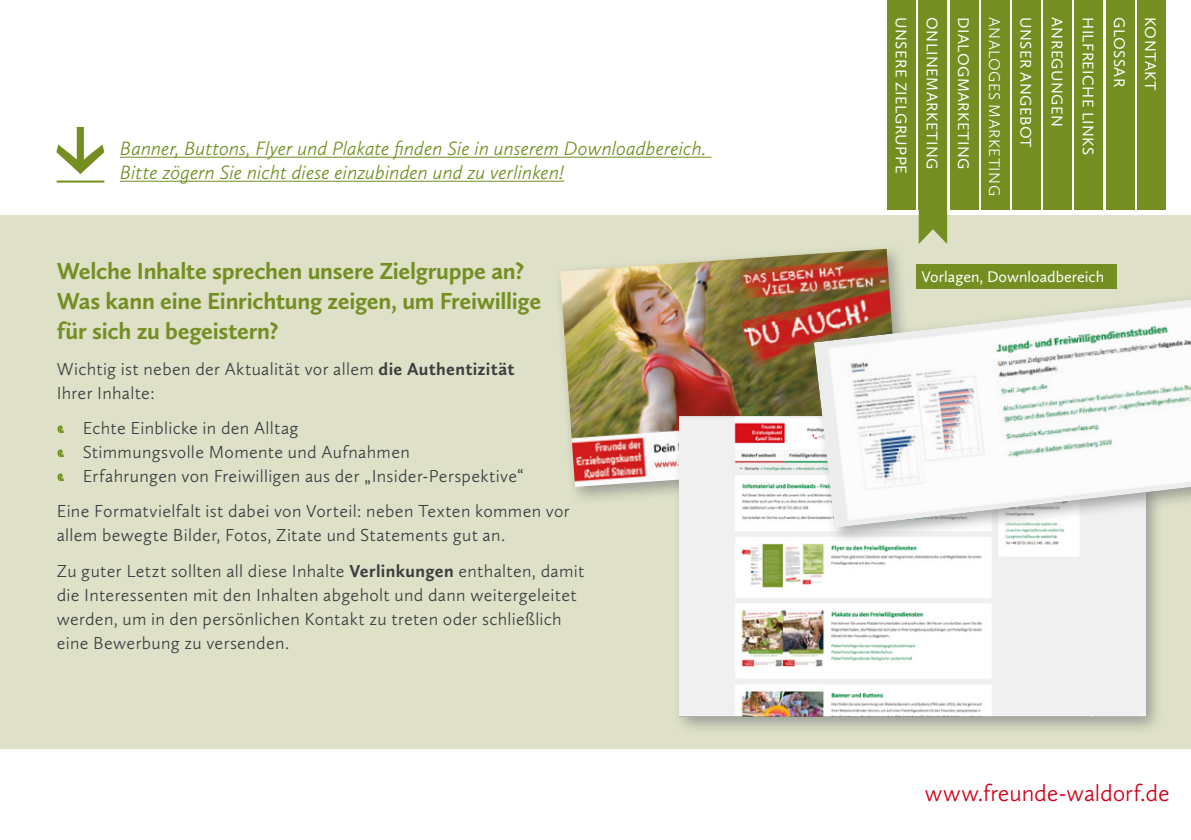
<style>
.page{position:relative;width:1191px;height:840px;background:#fff}
.page>*{position:absolute;margin:0;border:0;box-sizing:border-box;transform-origin:0 0}
.t1{font:700 90px "Calluna Sans";color:#748e22}
.t2{font:700 24px/30px "Calluna Sans";letter-spacing:-.01em;color:#748e22}
.t3{font:300 24px "Calluna Sans";letter-spacing:-.005em;color:#d20019}
.t4{font:italic 300 20px "Calluna Sans";letter-spacing:.005em;color:#748e22}
.t5{font:300 18px/24px "Calluna Sans";letter-spacing:.015em;color:#3e3e40}
.t6{font:16px/31.2px "Calluna Sans";letter-spacing:.025em;color:#fff}
.t7{font:16px "Calluna Sans";color:#fff}
.t8{font:300 16px "Calluna Sans";color:#fff}
.s1{font-weight:700}
</style>
<div class="page">
<div style="left:0;top:215px;width:1191px;height:533px;background:#dee0c7"></div>
<svg style="left:57px;top:425px;width:7px;height:8px"></svg>
<svg style="left:57px;top:449px;width:7px;height:8px"></svg>
<svg style="left:57px;top:473px;width:7px;height:8px"></svg>
<hr style="left:120px;top:157px;width:591px;height:1px;background:#748e22">
<hr style="left:120px;top:181px;width:444px;height:1px;background:#748e22">
<hr style="left:57px;top:180px;width:47px;height:2px;background:#748e22">
<svg style="left:918px;top:210px;width:29px;height:34px"></svg>
<div style="left:981px;top:0;width:28px;height:210px;background:#748e22"></div>
<div style="left:1043px;top:0;width:28px;height:210px;background:#748e22"></div>
<div style="left:1074px;top:0;width:29px;height:210px;background:#748e22"></div>
<div style="left:1106px;top:0;width:28px;height:210px;background:#748e22"></div>
<div style="left:1137px;top:0;width:28px;height:210px;background:#748e22"></div>
<div style="left:1012px;top:0;width:28px;height:210px;background:#748e22"></div>
<div style="left:950px;top:0;width:28px;height:210px;background:#748e22"></div>
<div style="left:918px;top:0;width:29px;height:210px;background:#748e22"></div>
<div style="left:887px;top:0;width:29px;height:210px;background:#748e22"></div>
<div style="left:554px;top:242px;width:365px;height:262px;background:#7b807c;opacity:.68"></div>
<img style="left:560px;top:248px;width:341px;height:238px">
<div style="left:673px;top:410px;width:490px;height:324px;background:#7b807c;opacity:.68"></div>
<img style="left:680px;top:416px;width:465px;height:300px">
<div style="left:916px;top:264px;width:200px;height:25px;background:#748e22"></div>
<div style="left:807px;top:283px;width:384px;height:262px;background:#7b807c;opacity:.68"></div>
<img style="left:813px;top:299px;width:378px;height:228px">
<h1 class="t1" style="left:52px;top:96px;width:58px">↓</h1>
<p class="t4" style="left:120px;top:136px;width:588px">Banner, Buttons, Flyer und Plakate finden Sie in unserem Downloadbereich.</p>
<p class="t4" style="left:120px;top:160px;width:446px">Bitte zögern Sie nicht diese einzubinden und zu verlinken!</p>
<h2 class="t2" style="left:57px;top:255px;width:486px">Welche Inhalte sprechen unsere Zielgruppe an?<br>Was kann eine Einrichtung zeigen, um Freiwillige für sich zu begeistern?</h2>
<p class="t5" style="left:57px;top:356px;width:459px">Wichtig ist neben der Aktualität vor allem <span class="s1">die Authentizität<br></span>Ihrer Inhalte:</p>
<p class="t5" style="left:83px;top:415px;width:442px">Echte Einblicke in den Alltag<br>Stimmungsvolle Momente und Aufnahmen<br>Erfahrungen von Freiwilligen aus der „Insider-Perspektive“</p>
<p class="t5" style="left:57px;top:499px;width:514px">Eine Formatvielfalt ist dabei von Vorteil: neben Texten kommen vor allem bewegte Bilder, Fotos, Zitate und Statements gut an.</p>
<p class="t5" style="left:57px;top:558px;width:529px">Zu guter Letzt sollten all diese Inhalte <span class="s1">Verlinkungen</span> enthalten, damit die Interessenten mit den Inhalten abgeholt und dann weitergeleitet werden, um in den persönlichen Kontakt zu treten oder schließlich eine Bewerbung zu versenden.</p>
<p class="t6" style="left:979px;top:17px;width:158px;rotate:90deg">Dialogmarketing<br>Onlinemarketing unsere zielgruppe</p>
<p class="t8" style="left:1004px;top:17px;width:180px;rotate:90deg">analoges marketing</p>
<p class="t6" style="left:1072px;top:17px;width:111px;rotate:90deg">Anregungen</p>
<p class="t6" style="left:1104px;top:17px;width:140px;rotate:90deg">Hilfreich e Links</p>
<p class="t6" style="left:1135px;top:17px;width:71px;rotate:90deg">Glossar</p>
<p class="t6" style="left:1166px;top:17px;width:75px;rotate:90deg">kontakt</p>
<p class="t6" style="left:1041px;top:17px;width:132px;rotate:90deg">unser angebot</p>
<p class="t7" style="left:921px;top:267px;width:184px">Vorlagen, Downloadbereich</p>
<h2 class="t3" style="left:925px;top:777px;width:246px">www.freunde-waldorf.de</h2>
</div>
